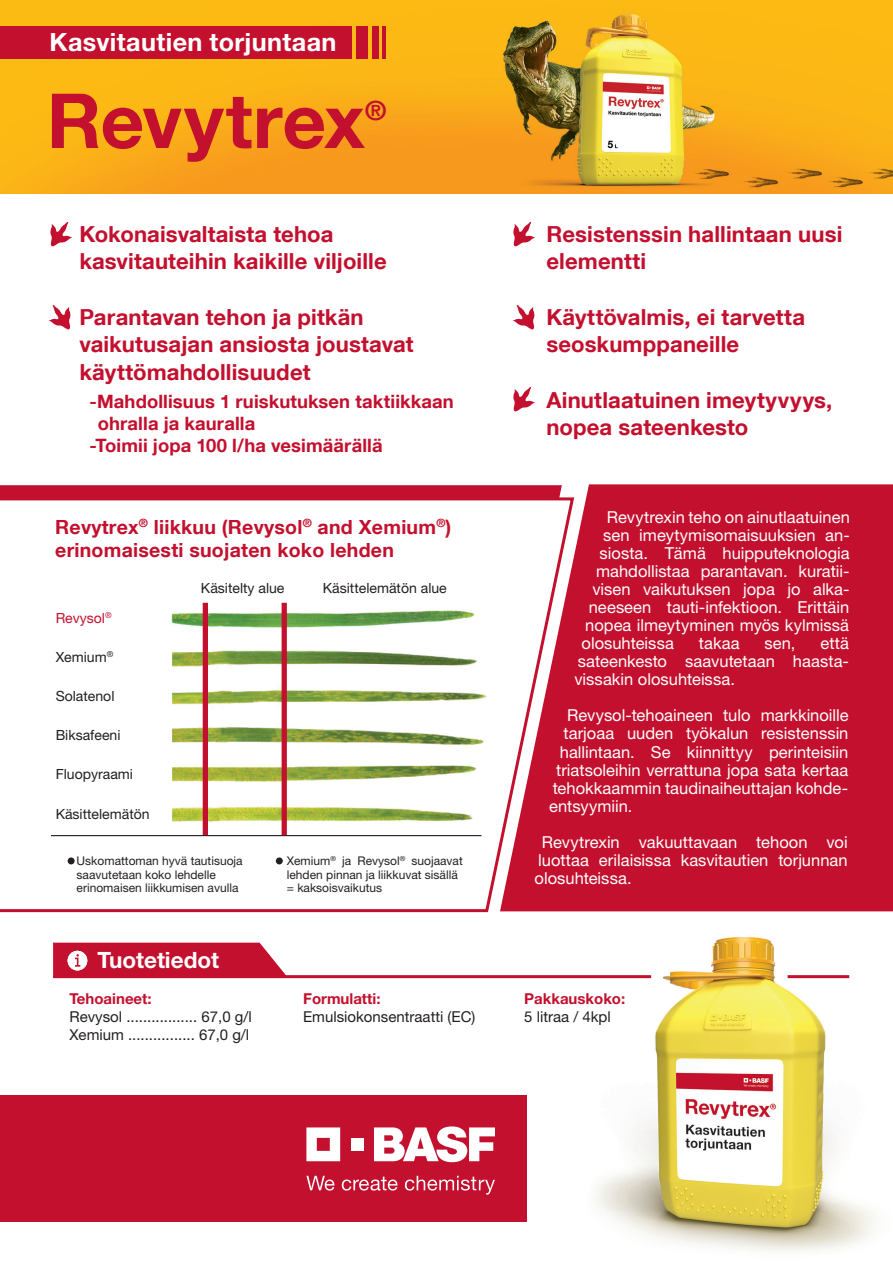
<style>
.page{position:relative;width:893px;height:1263px;background:#fff}
.page>*{position:absolute;margin:0;border:0;box-sizing:border-box;transform-origin:0 0}
.t1{font:700 76.05px "Helvetica Neue LT Pro";color:#c3102e}
.t2{font:700 26.55px "Helvetica Neue LT Pro";color:#c3102e}
.t3{font:700 25.2px "Helvetica Neue LT Pro";letter-spacing:.015em;color:#fff}
.t4{font:700 22.5px "Helvetica Neue LT Pro";color:#fff}
.t5{font:700 22.05px/27.6px "Helvetica Neue LT Com";letter-spacing:.005em;color:#c3102e}
.t6{font:700 19.5px/23.4px "Helvetica Neue LT Com";letter-spacing:.015em;color:#c3102e}
.t7{font:700 18.45px "Helvetica Neue LT Com";letter-spacing:.005em;color:#c3102e}
.t8{font:16.5px/18px "Helvetica Neue LT Pro";color:#fff;text-align:justify}
.t9{font:15px/18px "Helvetica Neue";color:#231f20}
.t10{font:700 15px "Helvetica Neue LT Pro";color:#c3102e}
.t11{font:14.1px "Helvetica Neue LT Pro";color:#231f20}
.t12{font:14.1px "Helvetica Neue LT Pro";color:#c3102e}
.t13{font:12px/13.5px "Helvetica Neue LT Pro";color:#231f20}
</style>
<div class="page">
<svg style="left:50px;top:221px;width:22px;height:26px"></svg>
<svg style="left:49px;top:305px;width:22px;height:25px"></svg>
<svg style="left:513px;top:305px;width:22px;height:25px"></svg>
<img style="left:559px;top:911px;width:334px;height:340px">
<svg style="left:0;top:485px;width:500px;height:11px;background:#c41432"></svg>
<svg style="left:0;top:496px;width:576px;height:418px"></svg>
<svg style="left:500px;top:484px;width:393px;height:427px;background:#c92843"></svg>
<hr style="left:788px;top:975px;width:61px;height:3px;background:#c3102e">
<hr style="left:53px;top:975px;width:598px;height:3px;background:#c3102e">
<svg style="left:53px;top:943px;width:234px;height:33px;background:#c82642"></svg>
<div style="left:0;top:1096px;width:526px;height:126px;background:#c3102e"></div>
<svg style="left:306px;top:1127px;width:34px;height:34px"></svg>
<div style="left:351px;top:1138px;width:13px;height:13px;background:#fff"></div>
<svg style="left:374px;top:1126px;width:121px;height:36px"></svg>
<svg style="left:306px;top:1176px;width:28px;height:14px"></svg>
<svg style="left:342px;top:1176px;width:55px;height:14px"></svg>
<svg style="left:405px;top:1176px;width:90px;height:18px"></svg>
<svg style="left:513px;top:221px;width:22px;height:26px"></svg>
<svg style="left:513px;top:387px;width:22px;height:25px"></svg>
<img style="left:0;top:0;width:893px;height:193px">
<hr style="left:383px;top:26px;width:3px;height:33px;background:#c3102e">
<div style="left:372px;top:26px;width:7px;height:33px;background:#c3102e"></div>
<div style="left:357px;top:26px;width:11px;height:33px;background:#c3102e"></div>
<div style="left:0;top:26px;width:352px;height:33px;background:#c3102e"></div>
<img style="left:157px;top:598px;width:338px;height:234px">
<div style="left:203px;top:603px;width:5px;height:232px;background:#c3102e"></div>
<div style="left:282px;top:603px;width:5px;height:232px;background:#c3102e"></div>
<div style="left:68px;top:857px;width:7px;height:7px;background:#231f20;border-radius:50%"></div>
<div style="left:276px;top:857px;width:7px;height:7px;background:#231f20;border-radius:50%"></div>
<hr style="left:51px;top:835px;width:430px;height:1px;background:#231f20">
<h3 class="t3" style="left:50px;top:26px;width:288px">Kasvitautien torjuntaan</h3>
<h1 class="t1" style="left:47px;top:73px;width:320px">Revytrex</h1>
<h2 class="t2" style="left:365px;top:93px;width:23px">®</h2>
<h3 class="t5" style="left:79px;top:219px;width:309px">Kokonaisvaltaista tehoa kasvitauteihin kaikille viljoille</h3>
<h3 class="t5" style="left:79px;top:302px;width:336px">Parantavan tehon ja pitkän vaikutusajan ansiosta joustavat käyttömahdollisuudet</h3>
<p class="t7" style="left:89px;top:389px;width:366px">-Mahdollisuus 1 ruiskutuksen taktiikkaan</p>
<p class="t7" style="left:98px;top:411px;width:159px">ohralla ja kauralla</p>
<p class="t7" style="left:89px;top:433px;width:295px">-Toimii jopa 100 l/ha vesimäärällä</p>
<p class="t6" style="left:55px;top:514px;width:398px">Revytrex<sup>®</sup> liikkuu (Revysol<sup>®</sup> and Xemium<sup>®</sup>) erinomaisesti suojaten koko lehden</p>
<p class="t11" style="left:201px;top:580px;width:85px">Käsitelty alue</p>
<p class="t12" style="left:56px;top:609px;width:57px">Revysol<sup>®</sup></p>
<p class="t11" style="left:56px;top:649px;width:59px">Xemium<sup>®</sup></p>
<p class="t11" style="left:56px;top:688px;width:60px">Solatenol</p>
<p class="t11" style="left:56px;top:727px;width:66px">Biksafeeni</p>
<p class="t11" style="left:56px;top:766px;width:79px">Fluopyraami</p>
<p class="t11" style="left:56px;top:805px;width:95px">Käsittelemätön</p>
<p class="t11" style="left:323px;top:580px;width:125px">Käsittelemätön alue</p>
<p class="t13" style="left:77px;top:854px;width:168px">Uskomattoman hyvä tautisuoja saavutetaan koko lehdelle erinomaisen liikkumisen avulla</p>
<p class="t13" style="left:287px;top:854px;width:177px">Xemium<sup>®</sup> ja Revysol<sup>®</sup> suojaavat lehden pinnan ja liikkuvat sisällä = kaksoisvaikutus</p>
<h3 class="t4" style="left:97px;top:946px;width:123px">Tuotetiedot</h3>
<p class="t10" style="left:69px;top:989px;width:84px">Tehoaineet:</p>
<p class="t9" style="left:69px;top:1007px;width:184px">Revysol ................. 67,0 g/l<br>Xemium ................ 67,0 g/l</p>
<p class="t10" style="left:303px;top:989px;width:79px">Formulatti:</p>
<p class="t9" style="left:303px;top:1007px;width:174px">Emulsiokonsentraatti (EC)</p>
<h3 class="t5" style="left:546px;top:219px;width:298px">Resistenssin hallintaan uusi elementti</h3>
<h3 class="t5" style="left:546px;top:302px;width:260px">Käyttövalmis, ei tarvetta seoskumppaneille</h3>
<h3 class="t5" style="left:546px;top:385px;width:287px">Ainutlaatuinen imeytyvyys, nopea sateenkesto</h3>
<p class="t8" style="left:607px;top:508px;width:245px">Revytrexin teho on ainutlaatuinen</p>
<p class="t8" style="left:603px;top:526px;width:248px">sen imeytymisomaisuuksien an-</p>
<p class="t8" style="left:600px;top:544px;width:252px">siosta. Tämä huipputeknologia</p>
<p class="t8" style="left:596px;top:562px;width:255px">mahdollistaa parantavan. kuratii-</p>
<p class="t8" style="left:592px;top:580px;width:258px">visen vaikutuksen jopa jo alka-</p>
<p class="t8" style="left:589px;top:598px;width:262px">neeseen tauti-infektioon. Erittäin</p>
<p class="t8" style="left:585px;top:616px;width:265px">nopea ilmeytyminen myös kylmissä</p>
<p class="t8" style="left:582px;top:634px;width:94px">olosuhteissa</p>
<p class="t8" style="left:699px;top:634px;width:42px">takaa</p>
<p class="t8" style="left:765px;top:634px;width:32px">sen,</p>
<p class="t8" style="left:574px;top:634px;width:276px;text-indent:246px">että sateenkesto saavutetaan haasta&shy;vissakin olosuhteissa.</p>
<p class="t8" style="left:567px;top:706px;width:283px">Revysol-tehoaineen tulo markkinoille</p>
<p class="t8" style="left:563px;top:724px;width:286px">tarjoaa uuden työkalun resistenssin</p>
<p class="t8" style="left:560px;top:742px;width:290px">hallintaan. Se kiinnittyy perinteisiin</p>
<p class="t8" style="left:556px;top:760px;width:293px">triatsoleihin verrattuna jopa sata kertaa</p>
<p class="t8" style="left:553px;top:778px;width:297px">tehokkaammin taudinaiheuttajan kohde-</p>
<p class="t8" style="left:549px;top:796px;width:85px">entsyymiin.</p>
<p class="t8" style="left:535px;top:832px;width:315px;text-indent:7px">Revytrexin vakuuttavaan tehoon voi luottaa erilaisissa kasvitautien torjunnan olosuhteissa.</p>
<p class="t10" style="left:524px;top:989px;width:103px">Pakkauskoko:</p>
<p class="t9" style="left:524px;top:1007px;width:88px">5 litraa / 4kpl</p>
</div>
